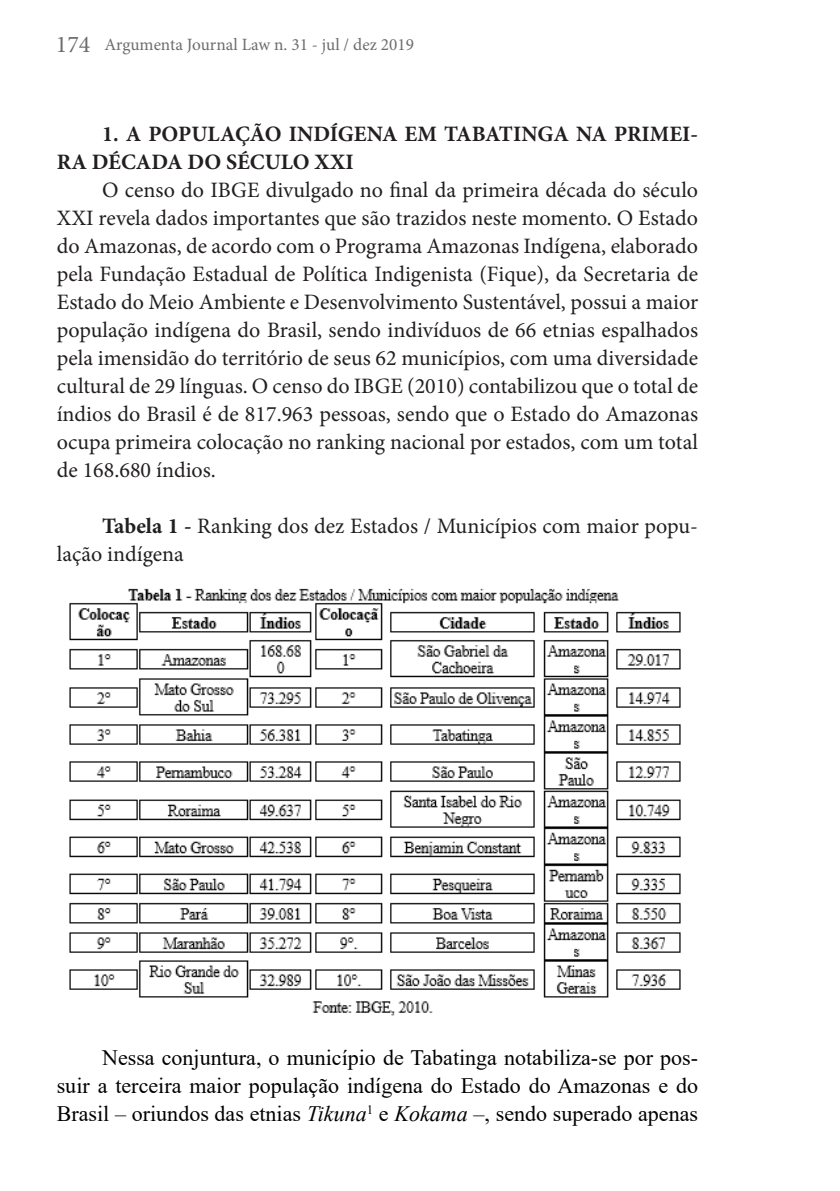
<style>
.page{position:relative;width:840px;height:1191px;background:#fff}
.page>*{position:absolute;margin:0;border:0;box-sizing:border-box;transform-origin:0 0}
.Texto_Artigo{font:22px/28px "Minion Pro";color:#231f20;text-align:justify}
.Texto_Artigo-2{font:22px/28px "Times New Roman";color:#000;text-align:justify}
.Texto_Artigo-3{font:700 22px/28px "Minion Pro";color:#231f20}
.t1{font:17.2px "Minion Pro";color:#6c6d70}
.s1{font-size:24px}
.s2{font-weight:700}
.s3{font-style:italic}
</style>
<div class="page">
<img style="left:69px;top:588px;width:612px;height:428px">
<p class="t1" style="left:56px;top:33px;width:359px"><span class="s1">174</span> Argumenta Journal Law n. 31 - jul / dez 2019</p>
<p class="Texto_Artigo-3" style="left:57px;top:119px;width:642px;text-indent:45px">1. A POPULAÇÃO INDÍGENA EM TABATINGA NA PRIMEI-<br>RA DÉCADA DO SÉCULO XXI</p>
<p class="Texto_Artigo" style="left:57px;top:176px;width:642px;text-indent:45px">O censo do IBGE divulgado no final da primeira década do século XXI revela dados importantes que são trazidos neste momento. O Estado do Amazonas, de acordo com o Programa Amazonas Indígena, elaborado pela Fundação Estadual de Política Indigenista (Fique), da Secretaria de Estado do Meio Ambiente e Desenvolvimento Sustentável, possui a maior população indígena do Brasil, sendo indivíduos de 66 etnias espalhados pela imensidão do território de seus 62 municípios, com uma diversidade cultural de 29 línguas. O censo do IBGE (2010) contabilizou que o total de índios do Brasil é de 817.963 pessoas, sendo que o Estado do Amazonas ocupa primeira colocação no ranking nacional por estados, com um total de 168.680 índios.</p>
<p class="Texto_Artigo" style="left:57px;top:512px;width:642px;text-indent:45px"><span class="s2">Tabela 1 -</span> Ranking dos dez Estados / Municípios com maior popu&shy;lação indígena</p>
<p class="Texto_Artigo-2" style="left:57px;top:1043px;width:642px;text-indent:45px">Nessa conjuntura, o município de Tabatinga notabiliza-se por pos&shy;suir a terceira maior população indígena do Estado do Amazonas e do Brasil – oriundos das etnias <span class="s3">Tikuna</span><sup>1</sup> e <span class="s3">Kokama</span> –, sendo superado apenas</p>
</div>
